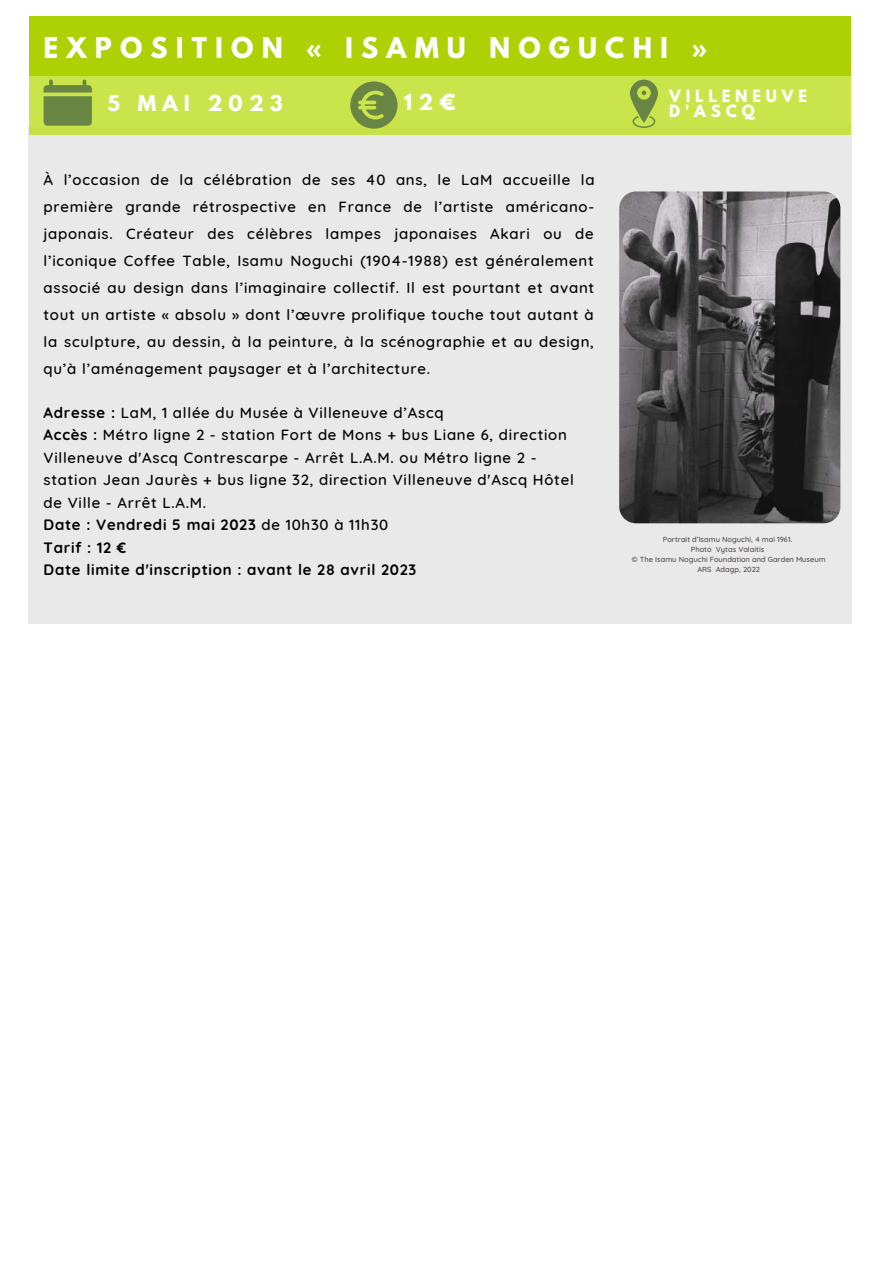
<style>
.page{position:relative;width:893px;height:1264px;background:#fff}
.page>*{position:absolute;margin:0;border:0;box-sizing:border-box;transform-origin:0 0}
.t1{font:700 25.5px "League Spartan";letter-spacing:.32em;color:#fff}
.t2{font:700 19.5px "League Spartan";letter-spacing:.32em;color:#fff}
.t3{font:500 15px/27px "Quicksand";letter-spacing:.05em;color:#000;text-align:justify}
.t4{font:700 15px/15.8px "League Spartan";letter-spacing:.32em;color:#fff}
.t5{font:500 7.5px/10.1px "Quicksand";color:#544e4b;text-align:center}
.s1{font-weight:700}
</style>
<div class="page">
<div style="left:29px;top:126px;width:822px;height:497px;background:#e9e9e9"></div>
<img style="left:619px;top:191px;width:221px;height:332px;border-radius:17px">
<div style="left:29px;top:75px;width:821px;height:60px;background:#cae54c"></div>
<div style="left:29px;top:16px;width:821px;height:59px;background:#add104"></div>
<svg style="left:44px;top:80px;width:48px;height:46px"></svg>
<svg style="left:350px;top:81px;width:47px;height:48px"></svg>
<svg style="left:630px;top:80px;width:28px;height:48px"></svg>
<h1 class="t1" style="left:44px;top:35px;width:665px">EXPOSITION « ISAMU NOGUCHI »</h1>
<h2 class="t2" style="left:107px;top:93px;width:177px">5 MAI 2023</h2>
<h2 class="t2" style="left:404px;top:92px;width:53px">12€</h2>
<p class="t4" style="left:669px;top:90px;width:139px">VILLENEUVE<br>D'ASCQ</p>
<p class="t3" style="left:44px;top:165px;width:552px">À l’occasion de la célébration de ses 40 ans, le LaM accueille la première grande rétrospective en France de l’artiste américano&shy;japonais. Créateur des célèbres lampes japonaises Akari ou de l’iconique Coffee Table, Isamu Noguchi (1904-1988) est généralement associé au design dans l’imaginaire collectif. Il est pourtant et avant tout un artiste « absolu » dont l’œuvre prolifique touche tout autant à la sculpture, au dessin, à la peinture, à la scénographie et au design, qu’à l’aménagement paysager et à l’architecture.</p>
<p class="t3" style="left:44px;top:401px;width:531px;line-height:22.5px;text-align:left"><span class="s1">Adresse :</span> LaM, 1 allée du Musée à Villeneuve d’Ascq<br><span class="s1">Accès :</span> Métro ligne 2 - station Fort de Mons + bus Liane 6, direction Villeneuve d'Ascq Contrescarpe - Arrêt L.A.M. ou Métro ligne 2 - station Jean Jaurès + bus ligne 32, direction Villeneuve d'Ascq Hôtel de Ville - Arrêt L.A.M.<br><span class="s1">Date : Vendredi 5 mai 2023</span> de 10h30 à 11h30<br><span class="s1">Tarif : 12 €<br>Date limite d'inscription : avant le 28 avril 2023</span></p>
<p class="t5" style="left:632px;top:534px;width:195px">Portrait d’Isamu Noguchi, 4 mai 1961.<br>Photo Vytas Valaitis<br>© The Isamu Noguchi Foundation and Garden Museum<br>ARS Adagp, 2022</p>
</div>
